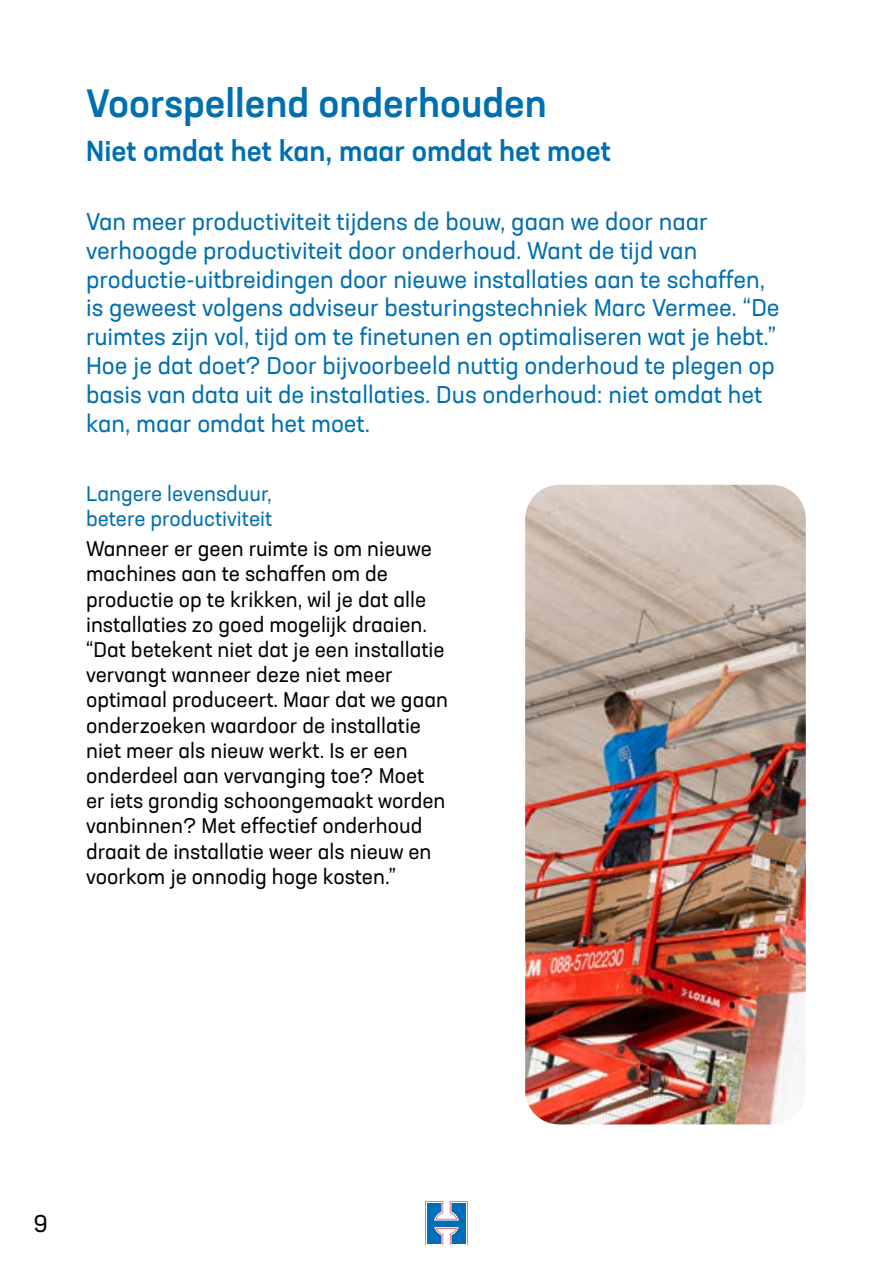
<style>
.page{position:relative;width:893px;height:1263px;background:#fff}
.page>*{position:absolute;margin:0;border:0;box-sizing:border-box;transform-origin:0 0}
.t1{font:500 39px "Neusa Next Std";color:#006faf}
.t2{font:500 28.5px "Neusa Next Std";color:#006faf}
.t3{font:24px/28.8px "Neusa Next Std";color:#006faf}
.t4{font:24px "Neusa Next Std";color:#000}
.t5{font:21px/25.2px "Neusa Next Std";color:#020203}
.t6{font:21px/25.2px "Neusa Next Std";color:#0070b0}
</style>
<div class="page">
<svg style="left:425px;top:1202px;width:43px;height:43px"></svg>
<img style="left:525px;top:485px;width:281px;height:639px">
<h1 class="t1" style="left:86px;top:78px;width:462px">Voorspellend onderhouden</h1>
<h2 class="t2" style="left:86px;top:132px;width:526px">Niet omdat het kan, maar omdat het moet</h2>
<p class="t3" style="left:86px;top:207px;width:695px">Van meer productiviteit tijdens de bouw, gaan we door naar verhoogde productiviteit door onderhoud. Want de tijd van productie-uitbreidingen door nieuwe installaties aan te schaffen, is geweest volgens adviseur besturingstechniek Marc Vermee. “De ruimtes zijn vol, tijd om te finetunen en optimaliseren wat je hebt.” Hoe je dat doet? Door bijvoorbeeld nuttig onderhoud te plegen op basis van data uit de installaties. Dus onderhoud: niet omdat het kan, maar omdat het moet.</p>
<p class="t6" style="left:86px;top:481px;width:188px">Langere levensduur, betere productiviteit</p>
<p class="t5" style="left:86px;top:536px;width:363px">Wanneer er geen ruimte is om nieuwe machines aan te schaffen om de productie op te krikken, wil je dat alle installaties zo goed mogelijk draaien. “Dat betekent niet dat je een installatie vervangt wanneer deze niet meer optimaal produceert. Maar dat we gaan onderzoeken waardoor de installatie niet meer als nieuw werkt. Is er een onderdeel aan vervanging toe? Moet er iets grondig schoongemaakt worden vanbinnen? Met effectief onderhoud draait de installatie weer als nieuw en voorkom je onnodig hoge kosten.”</p>
<p class="t4" style="left:33px;top:1208px;width:16px">9</p>
</div>
